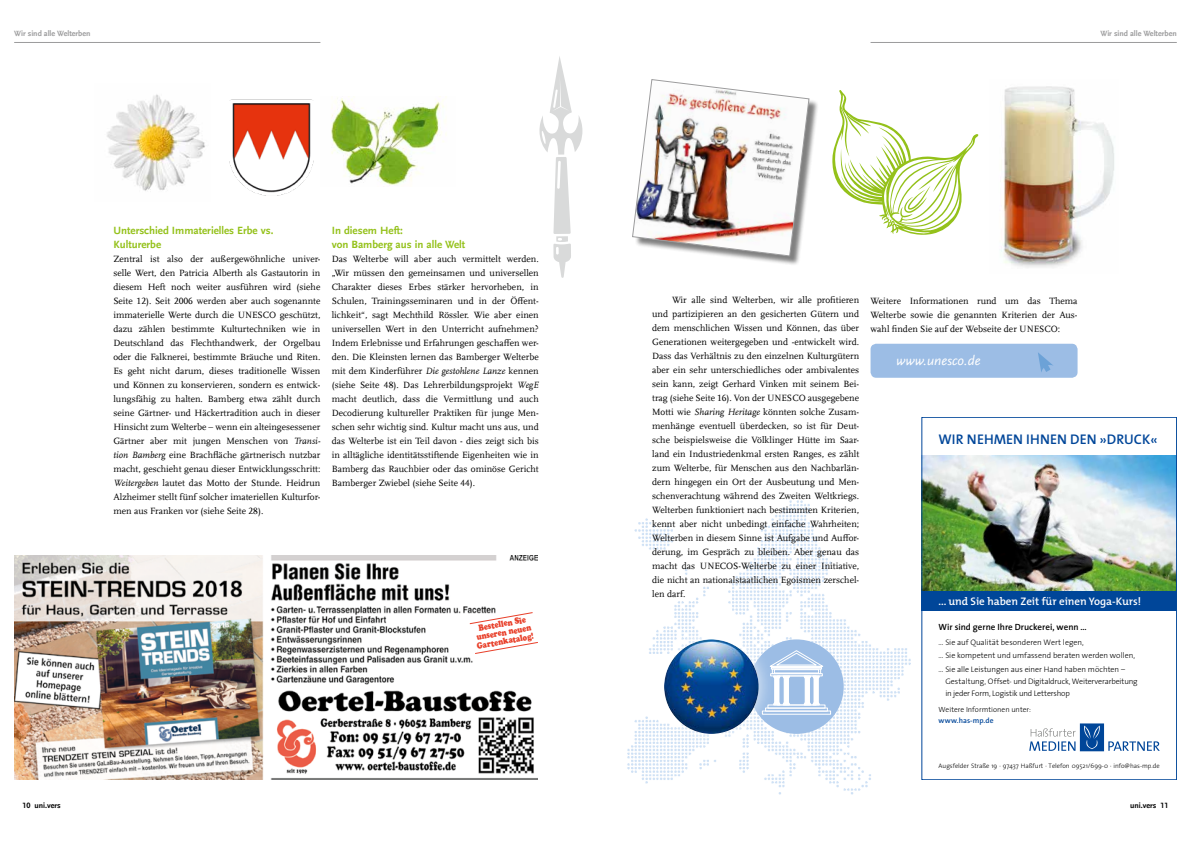
<style>
.page{position:relative;width:1191px;height:842px;background:#fff}
.page>*{position:absolute;margin:0;border:0;box-sizing:border-box;transform-origin:0 0}
.t1{font:600 14px "The Mix";color:#004699}
.t2{font:italic 14px "UB Scala Sans";color:#fff}
.t3{font:700 11px/14px "UB Scala Sans";color:#94c11a}
.t4{font:600 11px "The Mix";color:#fff}
.t5{font:9.5px/14px "UB Scala";color:#000;text-align:justify}
.t6{font:600 9px "The Sans";color:#000}
.t7{font:900 8.8px/8.8px "Cooper";color:#e83f29;text-align:center;scale:.8 1}
.t8{font:300 8px/13.4px "The Sans";letter-spacing:-.005em;color:#000}
.t9{font:700 8px "UB Scala Sans";color:#9c9c9d}
.t10{font:700 8px "UB Scala Sans";color:#000}
.t11{font:300 7.5px "The Sans";color:#000}
.t12{font:600 7.5px "The Sans";letter-spacing:.01em;color:#004699}
.t13{font:300 6.5px "The Sans";color:#000}
.s1{font-style:italic}
</style>
<div class="page">
<hr style="left:14px;top:42px;width:306px;height:1px;background:#9c9c9d">
<hr style="left:870px;top:42px;width:306px;height:1px;background:#9c9c9d">
<img style="left:627px;top:500px;width:284px;height:295px">
<img style="left:923px;top:455px;width:251px;height:136px">
<div style="left:1080px;top:724px;width:23px;height:27px;background:#004699"></div>
<div style="left:1080px;top:724px;width:24px;height:27px;border:1px solid #004699"></div>
<svg style="left:1108px;top:741px;width:51px;height:10px"></svg>
<svg style="left:1029px;top:728px;width:46px;height:23px"></svg>
<svg style="left:1084px;top:726px;width:16px;height:23px"></svg>
<div style="left:921px;top:591px;width:255px;height:20px;background:#004699"></div>
<div style="left:921px;top:417px;width:255px;height:363px;border:1px solid #004699"></div>
<img style="left:14px;top:555px;width:524px;height:225px">
<svg style="left:468px;top:611px;width:66px;height:14px"></svg>
<svg style="left:474px;top:641px;width:64px;height:14px"></svg>
<img style="left:273px;top:688px;width:262px;height:88px">
<img style="left:107px;top:94px;width:98px;height:97px">
<img style="left:229px;top:99px;width:85px;height:97px">
<img style="left:331px;top:98px;width:113px;height:87px">
<img style="left:1001px;top:86px;width:113px;height:182px">
<div style="left:749px;top:639px;width:94px;height:95px;background:#9cbde5;border-radius:50%"></div>
<div style="left:870px;top:344px;width:207px;height:34px;background:#9cbde5;border-radius:6px"></div>
<svg style="left:1036px;top:352px;width:19px;height:26px"></svg>
<div style="left:648px;top:624px;width:126px;height:125px;background:#fff;opacity:.8"></div>
<img style="left:664px;top:639px;width:94px;height:95px;border-radius:47px">
<svg style="left:539px;top:56px;width:43px;height:222px"></svg>
<div style="left:634px;top:81px;width:185px;height:185px;background:#000;opacity:.5"></div>
<img style="left:632px;top:79px;width:177px;height:177px">
<svg style="left:832px;top:90px;width:146px;height:145px"></svg>
<div style="left:772px;top:669px;width:49px;height:5px;border:1px solid #fff"></div>
<div style="left:774px;top:669px;width:45px;height:4px;border:1px solid #fff"></div>
<div style="left:777px;top:676px;width:39px;height:29px;border:1px solid #fff"></div>
<svg style="left:773px;top:676px;width:17px;height:29px"></svg>
<svg style="left:804px;top:676px;width:15px;height:29px"></svg>
<div style="left:770px;top:673px;width:52px;height:3px;border:1px solid #fff"></div>
<div style="left:771px;top:667px;width:50px;height:2px;border:1px solid #fff"></div>
<div style="left:772px;top:666px;width:48px;height:2px;border:1px solid #fff"></div>
<svg style="left:768px;top:650px;width:55px;height:17px"></svg>
<div style="left:767px;top:705px;width:58px;height:3px;border:1px solid #fff"></div>
<div style="left:765px;top:708px;width:62px;height:3px;border:1px solid #fff"></div>
<div style="left:762px;top:711px;width:68px;height:3px;border:1px solid #fff"></div>
<p class="t9" style="left:14px;top:29px;width:78px">Wir sind alle Welterben</p>
<p class="t9" style="left:1100px;top:29px;width:78px">Wir sind alle Welterben</p>
<p class="t3" style="left:113px;top:224px;width:162px">Unterschied Immaterielles Erbe vs.<br>Kulturerbe</p>
<p class="t5" style="left:113px;top:252px;width:208px">Zentral ist also der außergewöhnliche univer&shy;selle Wert, den Patricia Alberth als Gastautorin in diesem Heft noch weiter ausführen wird (siehe Seite 12). Seit 2006 werden aber auch sogenannte immaterielle Werte durch die UNESCO geschützt, dazu zählen bestimmte Kulturtechniken wie in Deutschland das Flechthandwerk, der Orgelbau oder die Falknerei, bestimmte Bräuche und Riten.<br>Es geht nicht darum, dieses traditionelle Wissen und Können zu konservieren, sondern es entwick&shy;lungsfähig zu halten. Bamberg etwa zählt durch seine Gärtner- und Häckertradition auch in dieser Hinsicht zum Welterbe – wenn ein alteingesessener Gärtner aber mit jungen Menschen von <span class="s1">Transi&shy;tion Bamberg</span> eine Brachfläche gärtnerisch nutzbar macht, geschieht genau dieser Entwicklungsschritt:<br><span class="s1">Weitergeben</span> lautet das Motto der Stunde. Heidrun Alzheimer stellt fünf solcher imateriellen Kulturfor&shy;men aus Franken vor (siehe Seite 28).</p>
<p class="t3" style="left:332px;top:224px;width:135px">In diesem Heft:<br>von Bamberg aus in alle Welt</p>
<p class="t5" style="left:332px;top:252px;width:208px">Das Welterbe will aber auch vermittelt werden. „Wir müssen den gemeinsamen und universellen Charakter dieses Erbes stärker hervorheben, in Schulen, Trainingsseminaren und in der Öffent&shy;lichkeit“, sagt Mechthild Rössler. Wie aber einen universellen Wert in den Unterricht aufnehmen?<br>Indem Erlebnisse und Erfahrungen geschaffen wer&shy;den. Die Kleinsten lernen das Bamberger Welterbe mit dem Kinderführer <span class="s1">Die gestohlene Lanze</span> kennen (siehe Seite 48). Das Lehrerbildungsprojekt <span class="s1">WegE </span>macht deutlich, dass die Vermittlung und auch Decodierung kultureller Praktiken für junge Men&shy;schen sehr wichtig sind. Kultur macht uns aus, und das Welterbe ist ein Teil davon - dies zeigt sich bis in alltägliche identitätsstiftende Eigenheiten wie in Bamberg das Rauchbier oder das ominöse Gericht Bamberger Zwiebel (siehe Seite 44).</p>
<p class="t7" style="left:473px;top:624px;width:73px;rotate:-10deg">B estellen Sie unseren neuen<br>G artenk atalog!</p>
<p class="t5" style="left:652px;top:293px;width:208px;text-indent:20px">Wir alle sind Welterben, wir alle profitieren und partizipieren an den gesicherten Gütern und dem menschlichen Wissen und Können, das über Generationen weitergegeben und -entwickelt wird.<br>Dass das Verhältnis zu den einzelnen Kulturgütern aber ein sehr unterschiedliches oder ambivalentes sein kann, zeigt Gerhard Vinken mit seinem Bei&shy;trag (siehe Seite 16). Von der UNESCO ausgegebene Motti wie <span class="s1">Sharing Heritage</span> könnten solche Zusam&shy;menhänge eventuell überdecken, so ist für Deut&shy;sche beispielsweise die Völklinger Hütte im Saar&shy;land ein Industriedenkmal ersten Ranges, es zählt zum Welterbe, für Menschen aus den Nachbarlän&shy;dern hingegen ein Ort der Ausbeutung und Men&shy;schenverachtung während des Zweiten Weltkriegs.<br>Welterben funktioniert nach bestimmten Kriterien, kennt aber nicht unbedingt einfache Wahrheiten; Welterben in diesem Sinne ist Aufgabe und Auffor&shy;derung, im Gespräch zu bleiben. Aber genau das macht das UNECOS-Welterbe zu einer Initiative, die nicht an nationalstaatlichen Egoismen zerschel&shy;len darf.</p>
<p class="t5" style="left:870px;top:294px;width:208px">Weitere Informationen rund um das Thema Welterbe sowie die genannten Kriterien der Aus&shy;wahl finden Sie auf der Webseite der UNESCO:</p>
<h1 class="t2" style="left:896px;top:352px;width:85px">www.unesco.de</h1>
<h1 class="t1" style="left:938px;top:428px;width:220px">Wir nehmen ihnen den »druck«</h1>
<p class="t4" style="left:938px;top:592px;width:204px">... und Sie haben Zeit für einen Yoga-kurs!</p>
<p class="t6" style="left:938px;top:619px;width:150px">Wir sind gerne Ihre Druckerei, wenn …</p>
<p class="t8" style="left:938px;top:635px;width:198px">… Sie auf Qualität besonderen Wert legen,<br>… Sie kompetent und umfassend beraten werden wollen, … Sie alle Leistungen aus einer Hand haben möchten –</p>
<p class="t8" style="left:945px;top:675px;width:194px;line-height:12px">Gestaltung, Offset- und Digitaldruck, Weiterverarbeitung in jeder Form, Logistik und Lettershop</p>
<p class="t11" style="left:938px;top:704px;width:94px">Weitere Informtionen unter:</p>
<p class="t12" style="left:938px;top:715px;width:57px">www.has-mp.de</p>
<p class="t13" style="left:938px;top:760px;width:223px">Augsfelder Straße 19 · 97437 Haßfurt · Telefon 09521/699-0 · info@has-mp.de</p>
<p class="t10" style="left:22px;top:800px;width:40px">10 uni.vers</p>
<p class="t10" style="left:1130px;top:800px;width:40px">uni.vers 11</p>
</div>
